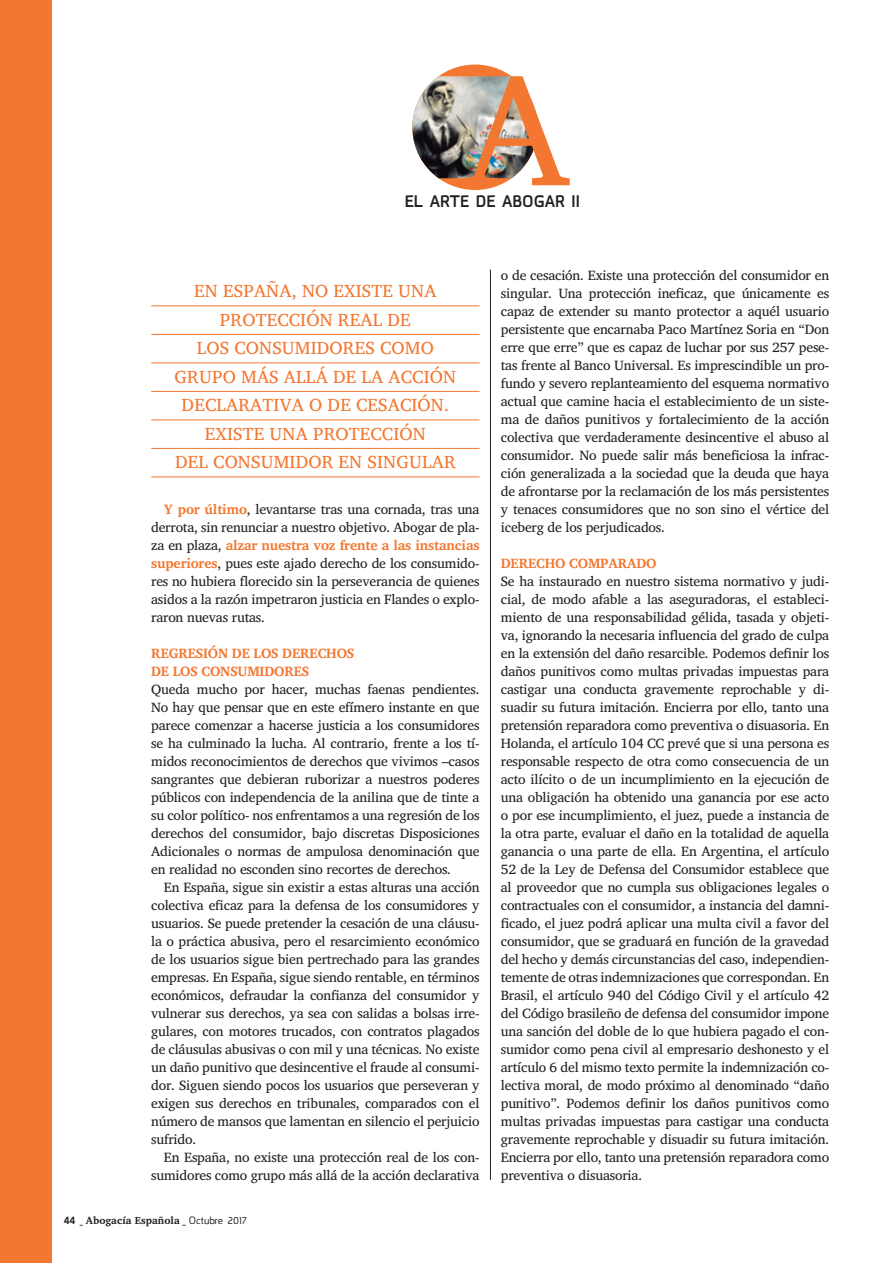
<style>
.page{position:relative;width:893px;height:1263px;background:#fff}
.page>*{position:absolute;margin:0;border:0;box-sizing:border-box;transform-origin:0 0}
.t1{font:18px "Veleka";letter-spacing:.01em;color:#f37730}
.t2{font:700 15.3px "superficial";color:#231f20}
.t3{font:13.8px/18px "Veleka";letter-spacing:-.015em;color:#231f20;text-align:justify}
.t4{font:700 13.8px "Veleka";letter-spacing:-.015em;color:#f37730}
.t5{font:700 10.5px "Veleka";color:#231f20}
.s1{font-weight:700;color:#f37730}
.s2{font-family:"superficial"}
.s3{font-size:9.75px}
.s4{font-family:"superficialbook";font-weight:400;font-size:9.75px}
</style>
<div class="page">
<hr style="left:490px;top:270px;width:1px;height:910px;background:#231f20">
<div style="left:0;top:0;width:51px;height:1263px;background:#f37730"></div>
<div style="left:412px;top:65px;width:126px;height:125px;background:#f37730;border-radius:50%"></div>
<img style="left:412px;top:76px;width:52px;height:102px">
<img style="left:464px;top:76px;width:106px;height:109px">
<hr style="left:151px;top:305px;width:329px;height:1px;background:#f37730">
<hr style="left:151px;top:334px;width:329px;height:1px;background:#f37730">
<hr style="left:151px;top:362px;width:329px;height:1px;background:#f37730">
<hr style="left:151px;top:391px;width:329px;height:1px;background:#f37730">
<hr style="left:151px;top:419px;width:329px;height:1px;background:#f37730">
<hr style="left:151px;top:448px;width:329px;height:1px;background:#f37730">
<hr style="left:151px;top:476px;width:329px;height:1px;background:#f37730">
<p class="t2" style="left:405px;top:192px;width:176px">EL ARTE DE ABOGAR II</p>
<p class="t1" style="left:194px;top:280px;width:244px">EN ESPAÑA, NO EXISTE UNA</p>
<p class="t1" style="left:220px;top:309px;width:192px">PROTECCIÓN REAL DE</p>
<p class="t1" style="left:197px;top:337px;width:239px">LOS CONSUMIDORES COMO</p>
<p class="t1" style="left:175px;top:366px;width:283px">GRUPO MÁS ALLÁ DE LA ACCIÓN</p>
<p class="t1" style="left:182px;top:394px;width:269px">DECLARATIVA O DE CESACIÓN.</p>
<p class="t1" style="left:205px;top:423px;width:222px">EXISTE UNA PROTECCIÓN</p>
<p class="t1" style="left:175px;top:451px;width:282px">DEL CONSUMIDOR EN SINGULAR</p>
<p class="t3" style="left:151px;top:500px;width:330px;text-indent:13px"><span class="s1">Y por último</span>, levantarse tras una cornada, tras una derrota, sin renunciar a nuestro objetivo. Abogar de pla&shy;za en plaza, <span class="s1">alzar nuestra voz frente a las instancias superiores</span>, pues este ajado derecho de los consumido&shy;res no hubiera florecido sin la perseverancia de quienes asidos a la razón impetraron justicia en Flandes o explo&shy;raron nuevas rutas.</p>
<p class="t4" style="left:151px;top:645px;width:205px">REGRESIÓN DE LOS DERECHOS</p>
<p class="t4" style="left:151px;top:663px;width:160px">DE LOS CONSUMIDORES</p>
<p class="t3" style="left:151px;top:680px;width:330px">Queda mucho por hacer, muchas faenas pendientes.<br>No hay que pensar que en este efímero instante en que parece comenzar a hacerse justicia a los consumidores se ha culminado la lucha. Al contrario, frente a los tí&shy;midos reconocimientos de derechos que vivimos –casos sangrantes que debieran ruborizar a nuestros poderes públicos con independencia de la anilina que de tinte a su color político- nos enfrentamos a una regresión de los derechos del consumidor, bajo discretas Disposiciones Adicionales o normas de ampulosa denominación que en realidad no esconden sino recortes de derechos.</p>
<p class="t3" style="left:151px;top:878px;width:330px;text-indent:13px">En España, sigue sin existir a estas alturas una acción colectiva eficaz para la defensa de los consumidores y usuarios. Se puede pretender la cesación de una cláusu&shy;la o práctica abusiva, pero el resarcimiento económico de los usuarios sigue bien pertrechado para las grandes empresas. En España, sigue siendo rentable, en términos económicos, defraudar la confianza del consumidor y vulnerar sus derechos, ya sea con salidas a bolsas irre&shy;gulares, con motores trucados, con contratos plagados de cláusulas abusivas o con mil y una técnicas. No existe un daño punitivo que desincentive el fraude al consumi&shy;dor. Siguen siendo pocos los usuarios que perseveran y exigen sus derechos en tribunales, comparados con el número de mansos que lamentan en silencio el perjuicio sufrido.</p>
<p class="t3" style="left:151px;top:1148px;width:330px;text-align:right">En España, no existe una protección real de los con&shy;sumidores como grupo más allá de la acción declarativa</p>
<p class="t5" style="left:64px;top:1214px;width:185px"><span class="s2">44</span> <span class="s3">_</span> Abogacía Española <span class="s3">_</span> <span class="s4">Octubre 2017</span></p>
<p class="t3" style="left:501px;top:266px;width:330px">o de cesación. Existe una protección del consumidor en singular. Una protección ineficaz, que únicamente es capaz de extender su manto protector a aquél usuario persistente que encarnaba Paco Martínez Soria en “Don erre que erre” que es capaz de luchar por sus 257 pese&shy;tas frente al Banco Universal. Es imprescindible un pro&shy;fundo y severo replanteamiento del esquema normativo actual que camine hacia el establecimiento de un siste&shy;ma de daños punitivos y fortalecimiento de la acción colectiva que verdaderamente desincentive el abuso al consumidor. No puede salir más beneficiosa la infrac&shy;ción generalizada a la sociedad que la deuda que haya de afrontarse por la reclamación de los más persistentes y tenaces consumidores que no son sino el vértice del iceberg de los perjudicados.</p>
<p class="t4" style="left:501px;top:555px;width:157px">DERECHO COMPARADO</p>
<p class="t3" style="left:501px;top:572px;width:330px">Se ha instaurado en nuestro sistema normativo y judi&shy;cial, de modo afable a las aseguradoras, el estableci&shy;miento de una responsabilidad gélida, tasada y objeti&shy;va, ignorando la necesaria influencia del grado de culpa en la extensión del daño resarcible. Podemos definir los daños punitivos como multas privadas impuestas para castigar una conducta gravemente reprochable y di&shy;suadir su futura imitación. Encierra por ello, tanto una pretensión reparadora como preventiva o disuasoria. En Holanda, el artículo 104 CC prevé que si una persona es responsable respecto de otra como consecuencia de un acto ilícito o de un incumplimiento en la ejecución de una obligación ha obtenido una ganancia por ese acto o por ese incumplimiento, el juez, puede a instancia de la otra parte, evaluar el daño en la totalidad de aquella ganancia o una parte de ella. En Argentina, el artículo 52 de la Ley de Defensa del Consumidor establece que al proveedor que no cumpla sus obligaciones legales o contractuales con el consumidor, a instancia del damni&shy;ficado, el juez podrá aplicar una multa civil a favor del consumidor, que se graduará en función de la gravedad del hecho y demás circunstancias del caso, independien&shy;temente de otras indemnizaciones que correspondan. En Brasil, el artículo 940 del Código Civil y el artículo 42 del Código brasileño de defensa del consumidor impone una sanción del doble de lo que hubiera pagado el con&shy;sumidor como pena civil al empresario deshonesto y el artículo 6 del mismo texto permite la indemnización co&shy;lectiva moral, de modo próximo al denominado “daño punitivo”. Podemos definir los daños punitivos como multas privadas impuestas para castigar una conducta gravemente reprochable y disuadir su futura imitación.<br>Encierra por ello, tanto una pretensión reparadora como preventiva o disuasoria.</p>
</div>
